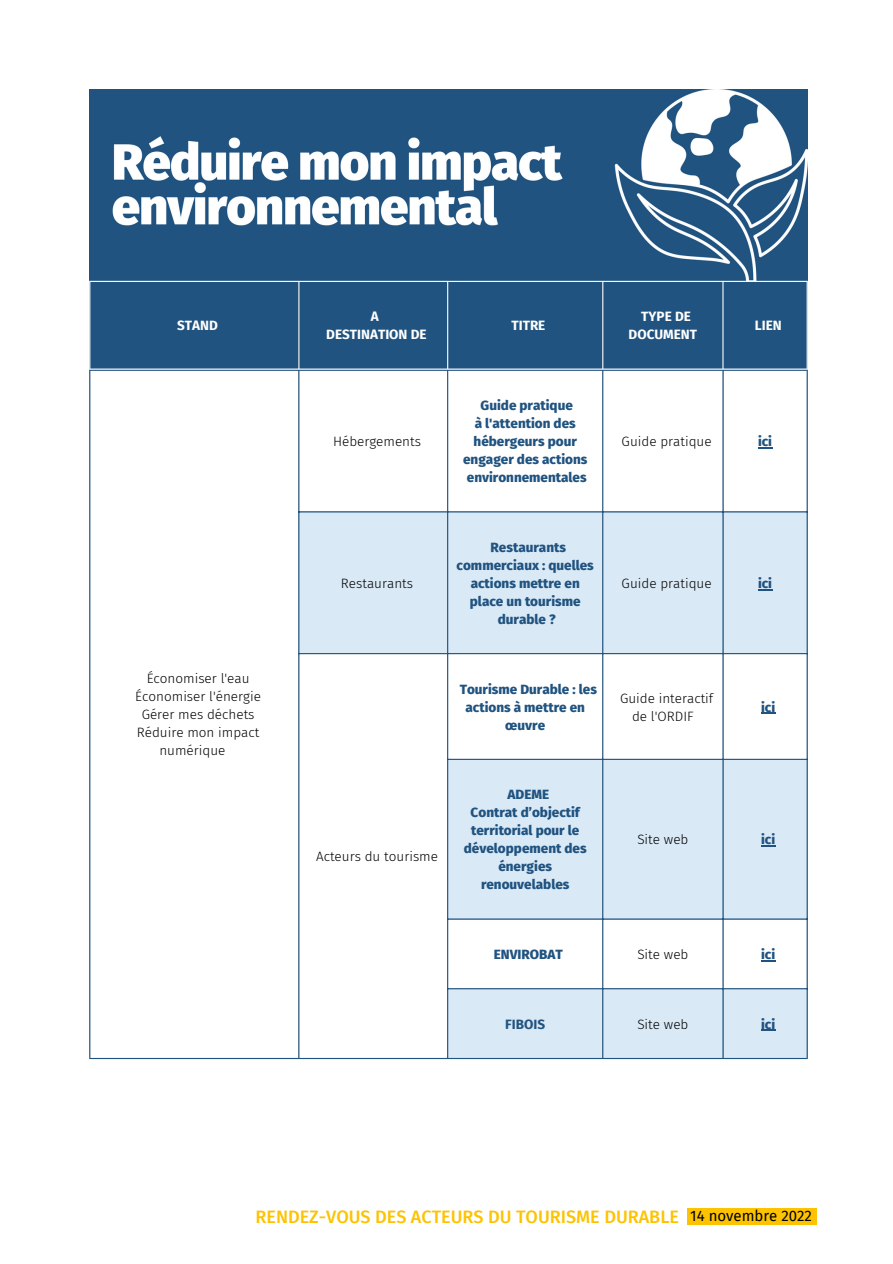
<style>
.page{position:relative;width:893px;height:1264px;background:#fff}
.page>*{position:absolute;margin:0;border:0;box-sizing:border-box;transform-origin:0 0}
.t1{font:500 18px "Fira Sans";color:#fdc300}
.t2{font:800 13.5px/18px "Fira Sans";color:#205380;text-align:center}
.t3{font:300 13.5px/18px "Fira Sans";color:#000;text-align:center}
.t4{font:700 13.5px/18px "Fira Sans";color:#fff;text-align:center}
.t5{font:700 13.5px "Fira Sans";color:#205380}
.s1{font-weight:400;font-size:15px;color:#000}
</style>
<div class="page">
<svg style="left:299px;top:512px;width:507px;height:545px;fill:#dae9f6"></svg>
<svg style="left:758px;top:447px;width:14px;height:1px"></svg>
<svg style="left:758px;top:589px;width:14px;height:1px"></svg>
<svg style="left:761px;top:712px;width:14px;height:1px"></svg>
<svg style="left:761px;top:845px;width:14px;height:1px"></svg>
<svg style="left:761px;top:960px;width:14px;height:1px"></svg>
<svg style="left:761px;top:1029px;width:14px;height:1px"></svg>
<hr style="left:89px;top:371px;width:1px;height:686px;background:#205380">
<hr style="left:298px;top:371px;width:1px;height:686px;background:#205380">
<hr style="left:447px;top:371px;width:1px;height:686px;background:#205380">
<hr style="left:602px;top:371px;width:1px;height:686px;background:#205380">
<hr style="left:722px;top:371px;width:1px;height:686px;background:#205380">
<hr style="left:806px;top:371px;width:1px;height:686px;background:#205380">
<hr style="left:89px;top:369px;width:718px;height:2px;background:#205380">
<hr style="left:298px;top:511px;width:509px;height:1px;background:#205380">
<hr style="left:298px;top:653px;width:509px;height:1px;background:#205380">
<hr style="left:447px;top:758px;width:360px;height:2px;background:#205380">
<hr style="left:447px;top:918px;width:360px;height:1px;background:#205380">
<hr style="left:447px;top:988px;width:360px;height:1px;background:#205380">
<hr style="left:89px;top:1057px;width:718px;height:2px;background:#205380">
<img style="left:89px;top:89px;width:718px;height:191px">
<div style="left:687px;top:1208px;width:130px;height:17px;background:#fdc300"></div>
<div style="left:90px;top:282px;width:716px;height:86px;background:#205380"></div>
<hr style="left:298px;top:282px;width:1px;height:86px;background:#fff">
<hr style="left:447px;top:282px;width:1px;height:86px;background:#fff">
<hr style="left:602px;top:282px;width:1px;height:86px;background:#fff">
<hr style="left:722px;top:282px;width:1px;height:86px;background:#fff">
<p class="t4" style="left:177px;top:317px;width:42px">STAND</p>
<p class="t4" style="left:326px;top:308px;width:102px">A<br>DESTINATION DE</p>
<p class="t4" style="left:511px;top:317px;width:35px">TITRE</p>
<p class="t4" style="left:628px;top:308px;width:70px">TYPE DE<br>DOCUMENT</p>
<p class="t4" style="left:754px;top:317px;width:28px">LIEN</p>
<p class="t3" style="left:147px;top:670px;width:104px">Économiser l'eau</p>
<p class="t3" style="left:135px;top:688px;width:127px">Économiser l'énergie</p>
<p class="t3" style="left:142px;top:706px;width:114px">Gérer mes déchets</p>
<p class="t3" style="left:137px;top:724px;width:124px">Réduire mon impact</p>
<p class="t3" style="left:159px;top:742px;width:68px">numérique</p>
<p class="t3" style="left:333px;top:432px;width:89px">Hébergements</p>
<p class="t3" style="left:341px;top:574px;width:74px">Restaurants</p>
<p class="t2" style="left:463px;top:396px;width:126px">Guide pratique<br>à l'attention des hébergeurs pour engager des actions environnementales</p>
<p class="t2" style="left:456px;top:538px;width:139px">Restaurants commerciaux : quelles actions mettre en place un tourisme durable ?</p>
<p class="t3" style="left:621px;top:432px;width:91px">Guide pratique</p>
<p class="t2" style="left:758px;top:432px;width:16px">ici</p>
<p class="t3" style="left:621px;top:574px;width:91px">Guide pratique</p>
<p class="t2" style="left:758px;top:574px;width:16px">ici</p>
<p class="t2" style="left:459px;top:680px;width:139px">Tourisme Durable : les actions à mettre en œuvre</p>
<p class="t3" style="left:620px;top:689px;width:95px">Guide interactif de l'ORDIF</p>
<p class="t2" style="left:761px;top:698px;width:16px">ici</p>
<p class="t3" style="left:316px;top:847px;width:123px">Acteurs du tourisme</p>
<p class="t2" style="left:464px;top:785px;width:124px">ADEME<br>Contrat d’objectif territorial pour le développement des énergies renouvelables</p>
<p class="t3" style="left:637px;top:830px;width:52px">Site web</p>
<p class="t2" style="left:761px;top:830px;width:16px">ici</p>
<p class="t2" style="left:493px;top:945px;width:71px">ENVIROBAT</p>
<p class="t3" style="left:637px;top:945px;width:52px">Site web</p>
<p class="t2" style="left:761px;top:945px;width:16px">ici</p>
<p class="t5" style="left:505px;top:1016px;width:41px">FIBOIS</p>
<p class="t3" style="left:637px;top:1015px;width:52px">Site web</p>
<p class="t2" style="left:761px;top:1015px;width:16px">ici</p>
<h1 class="t1" style="left:255px;top:1205px;width:558px">RENDEZ-VOUS DES ACTEURS DU TOURISME DURABLE <span class="s1">14 novembre 2022</span></h1>
</div>
